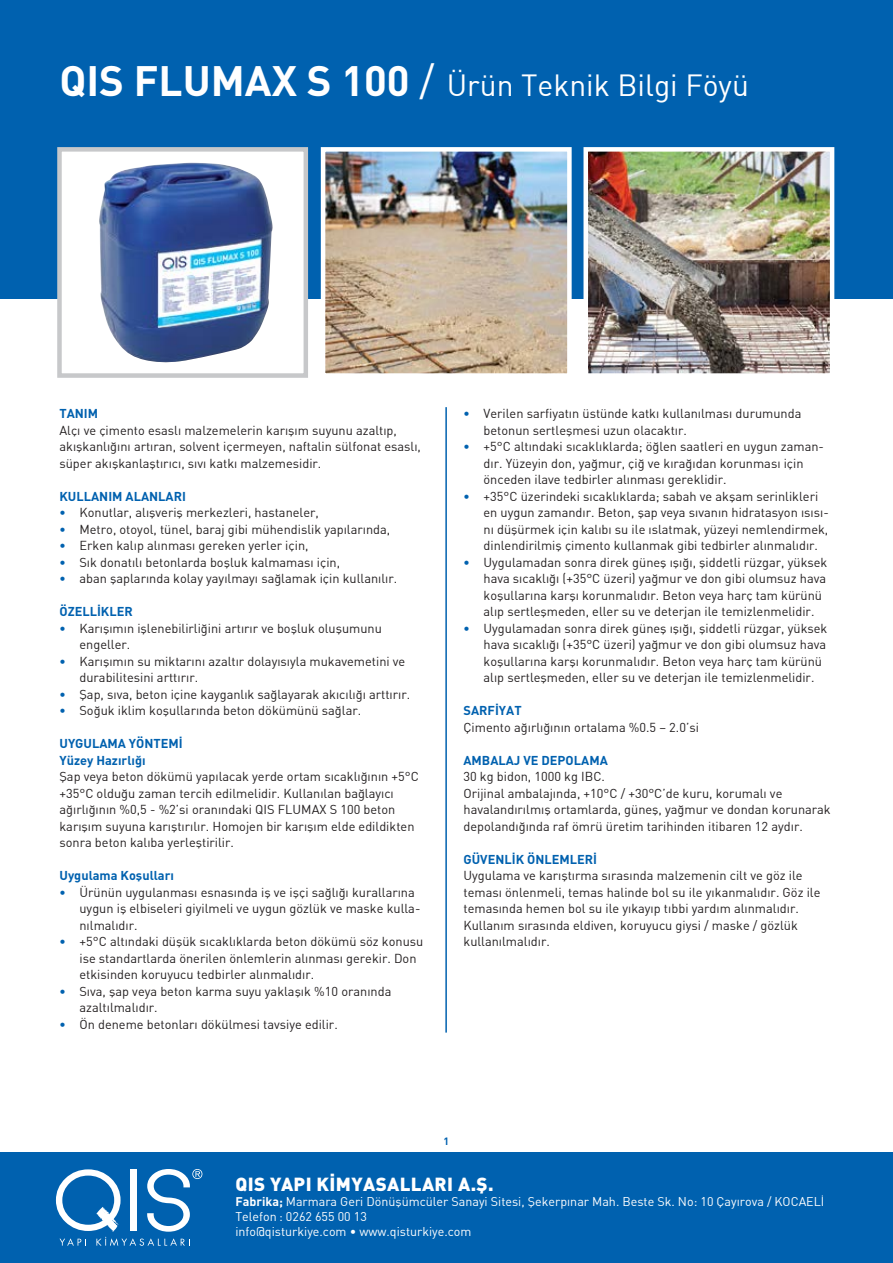
<style>
.page{position:relative;width:893px;height:1263px;background:#fff}
.page>*{position:absolute;margin:0;border:0;box-sizing:border-box;transform-origin:0 0}
.t1{font:30px "DINT";color:#fff}
.t2{font:18.75px "DINT Black";letter-spacing:.02em;color:#fff}
.t3{font:12.75px/16.5px "DINT";color:#231f20}
.t4{font:12.75px/16.5px "DINT Bold";color:#0061af}
.t5{font:12.45px/15px "DINT";color:#fff}
.t6{font:10.5px "DINT Bold";color:#0061af}
.s1{font-family:"DINT Bold";font-size:42px}
.s2{font-size:42px}
.s3{font-family:"DINT Bold";color:#0061af}
.s4{font-family:"DINT Bold"}
</style>
<div class="page">
<div style="left:0;top:0;width:893px;height:299px;background:#0061af"></div>
<div style="left:0;top:1153px;width:893px;height:110px;background:#0061af"></div>
<svg style="left:56px;top:1169px;width:146px;height:77px"></svg>
<hr style="left:445px;top:407px;width:2px;height:625px;background:#0061af">
<img style="left:326px;top:152px;width:241px;height:221px">
<div style="left:321px;top:147px;width:251px;height:231px;border:4px solid #fff"></div>
<img style="left:588px;top:152px;width:241px;height:221px">
<div style="left:583px;top:147px;width:251px;height:231px;border:4px solid #fff"></div>
<div style="left:57px;top:147px;width:251px;height:231px;background:#fff;border:4px solid #c7c8ca"></div>
<img style="left:99px;top:163px;width:174px;height:200px">
<h1 class="t1" style="left:59px;top:66px;width:691px"><span class="s1">QIS FLUMAX S 100</span> <span class="s2">/</span> Ürün Teknik Bilgi Föyü</h1>
<p class="t4" style="left:59px;top:405px;width:40px">TANIM</p>
<p class="t3" style="left:59px;top:421px;width:363px">Alçı ve çimento esaslı malzemelerin karışım suyunu azaltıp, akışkanlığını artıran, solvent içermeyen, naftalin sülfonat esaslı, süper akışkanlaştırıcı, sıvı katkı malzemesidir.</p>
<p class="t4" style="left:59px;top:487px;width:128px">KULLANIM ALANLARI</p>
<p class="t3" style="left:59px;top:504px;width:261px"><span class="s3">•</span> Konutlar, alışveriş merkezleri, hastaneler,</p>
<p class="t3" style="left:59px;top:520px;width:332px"><span class="s3">•</span> Metro, otoyol, tünel, baraj gibi mühendislik yapılarında,</p>
<p class="t3" style="left:59px;top:537px;width:251px"><span class="s3">•</span> Erken kalıp alınması gereken yerler için,</p>
<p class="t3" style="left:59px;top:553px;width:282px"><span class="s3">•</span> Sık donatılı betonlarda boşluk kalmaması için,</p>
<p class="t3" style="left:59px;top:570px;width:339px"><span class="s3">•</span> aban şaplarında kolay yayılmayı sağlamak için kullanılır.</p>
<p class="t4" style="left:59px;top:603px;width:75px">ÖZELLİKLER</p>
<p class="t3" style="left:79px;top:619px;width:304px;text-indent:-20px"><span class="s3">•</span> Karışımın işlenebilirliğini artırır ve boşluk oluşumunu engeller.</p>
<p class="t3" style="left:79px;top:652px;width:327px;text-indent:-20px"><span class="s3">•</span> Karışımın su miktarını azaltır dolayısıyla mukavemetini ve durabilitesini arttırır.</p>
<p class="t3" style="left:59px;top:685px;width:352px"><span class="s3">•</span> Şap, sıva, beton içine kayganlık sağlayarak akıcılığı arttırır.</p>
<p class="t3" style="left:59px;top:702px;width:303px"><span class="s3">•</span> Soğuk iklim koşullarında beton dökümünü sağlar.</p>
<p class="t4" style="left:59px;top:735px;width:125px">UYGULAMA YÖNTEMİ<br>Yüzey Hazırlığı</p>
<p class="t3" style="left:59px;top:768px;width:361px">Şap veya beton dökümü yapılacak yerde ortam sıcaklığının +5°C +35°C olduğu zaman tercih edilmelidir. Kullanılan bağlayıcı ağırlığının %0,5 - %2’si oranındaki QIS FLUMAX S 100 beton karışım suyuna karıştırılır. Homojen bir karışım elde edildikten sonra beton kalıba yerleştirilir.</p>
<p class="t4" style="left:59px;top:867px;width:116px">Uygulama Koşulları</p>
<p class="t3" style="left:79px;top:883px;width:342px;text-indent:-20px"><span class="s3">•</span> Ürünün uygulanması esnasında iş ve işçi sağlığı kurallarına uygun iş elbiseleri giyilmeli ve uygun gözlük ve maske kulla&shy;nılmalıdır.</p>
<p class="t3" style="left:79px;top:933px;width:345px;text-indent:-20px"><span class="s3">•</span> +5°C altındaki düşük sıcaklıklarda beton dökümü söz konusu ise standartlarda önerilen önlemlerin alınması gerekir. Don etkisinden koruyucu tedbirler alınmalıdır.</p>
<p class="t3" style="left:79px;top:982px;width:313px;text-indent:-20px"><span class="s3">•</span> Sıva, şap veya beton karma suyu yaklaşık %10 oranında azaltılmalıdır.</p>
<p class="t3" style="left:59px;top:1015px;width:280px"><span class="s3">•</span> Ön deneme betonları dökülmesi tavsiye edilir.</p>
<p class="t3" style="left:483px;top:405px;width:319px;text-indent:-20px"><span class="s3">•</span> Verilen sarfiyatın üstünde katkı kullanılması durumunda betonun sertleşmesi uzun olacaktır.</p>
<p class="t3" style="left:483px;top:438px;width:342px;text-indent:-20px"><span class="s3">•</span> +5°C altındaki sıcaklıklarda; öğlen saatleri en uygun zaman&shy;dır. Yüzeyin don, yağmur, çiğ ve kırağıdan korunması için önceden ilave tedbirler alınması gereklidir.</p>
<p class="t3" style="left:483px;top:487px;width:347px;text-indent:-20px"><span class="s3">•</span> +35°C üzerindeki sıcaklıklarda; sabah ve akşam serinlikleri en uygun zamandır. Beton, şap veya sıvanın hidratasyon ısısı&shy;nı düşürmek için kalıbı su ile ıslatmak, yüzeyi nemlendirmek, dinlendirilmiş çimento kullanmak gibi tedbirler alınmalıdır.</p>
<p class="t3" style="left:483px;top:553px;width:345px;text-indent:-20px"><span class="s3">•</span> Uygulamadan sonra direk güneş ışığı, şiddetli rüzgar, yüksek hava sıcaklığı (+35°C üzeri) yağmur ve don gibi olumsuz hava koşullarına karşı korunmalıdır. Beton veya harç tam kürünü alıp sertleşmeden, eller su ve deterjan ile temizlenmelidir.</p>
<p class="t3" style="left:483px;top:619px;width:345px;text-indent:-20px"><span class="s3">•</span> Uygulamadan sonra direk güneş ışığı, şiddetli rüzgar, yüksek hava sıcaklığı (+35°C üzeri) yağmur ve don gibi olumsuz hava koşullarına karşı korunmalıdır. Beton veya harç tam kürünü alıp sertleşmeden, eller su ve deterjan ile temizlenmelidir.</p>
<p class="t4" style="left:463px;top:702px;width:60px">SARFİYAT</p>
<p class="t3" style="left:463px;top:718px;width:237px">Çimento ağırlığının ortalama %0.5 – 2.0’si</p>
<p class="t4" style="left:463px;top:751px;width:146px">AMBALAJ VE DEPOLAMA</p>
<p class="t3" style="left:463px;top:768px;width:369px">30 kg bidon, 1000 kg IBC.<br>Orijinal ambalajında, +10°C / +30°C’de kuru, korumalı ve havalandırılmış ortamlarda, güneş, yağmur ve dondan korunarak depolandığında raf ömrü üretim tarihinden itibaren 12 aydır.</p>
<p class="t4" style="left:463px;top:850px;width:135px">GÜVENLİK ÖNLEMLERİ</p>
<p class="t3" style="left:463px;top:867px;width:358px">Uygulama ve karıştırma sırasında malzemenin cilt ve göz ile teması önlenmeli, temas halinde bol su ile yıkanmalıdır. Göz ile temasında hemen bol su ile yıkayıp tıbbi yardım alınmalıdır.<br>Kullanım sırasında eldiven, koruyucu giysi / maske / gözlük kullanılmalıdır.</p>
<p class="t6" style="left:444px;top:1135px;width:7px">1</p>
<h2 class="t2" style="left:235px;top:1171px;width:260px">QIS YAPI KİMYASALLARI A.Ş.</h2>
<p class="t5" style="left:235px;top:1194px;width:591px"><span class="s4">Fabrika;</span> Marmara Geri Dönüşümcüler Sanayi Sitesi, Şekerpınar Mah. Beste Sk. No: 10 Çayırova / KOCAELİ<br>Telefon : 0262 655 00 13<br>info@qisturkiye.com • www.qisturkiye.com</p>
</div>
